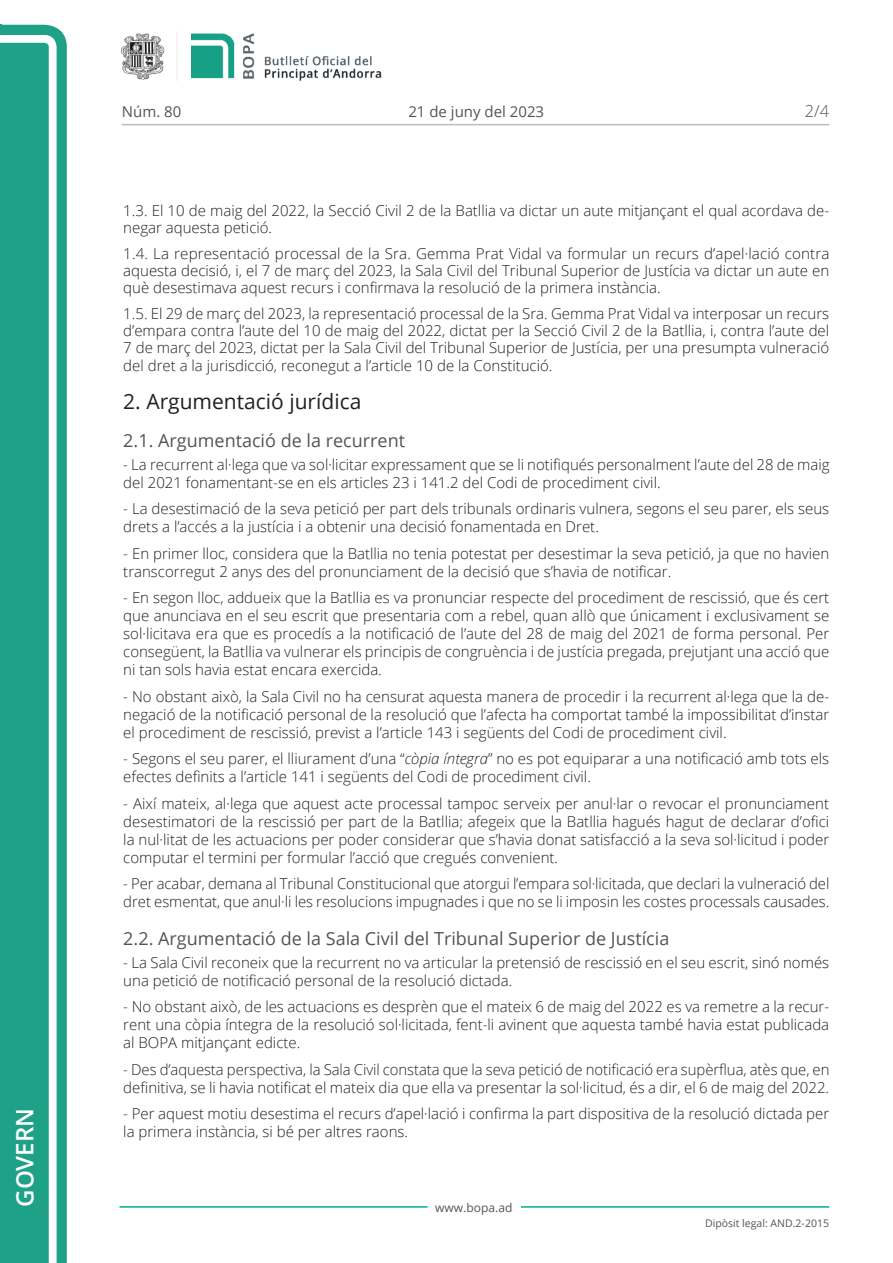
<style>
.page{position:relative;width:893px;height:1263px;background:#fff}
.page>*{position:absolute;margin:0;border:0;box-sizing:border-box;transform-origin:0 0}
.t1{font:600 24px "Open Sans";color:#fff}
.Titol_4_-_TC{font:21px "Open Sans";color:#231f20}
.Titol_6{font:18px "Open Sans";color:#545454}
.t2{font:300 16.5px "Open Sans";color:#545454}
.Body_text{font:300 15px/18px "Open Sans";color:#231f20}
.t3{font:15px "Open Sans";color:#545454}
.t4{font:12px "Open Sans";color:#545454}
.t5{font:10.5px "Open Sans";color:#545454}
.s1{font-style:italic}
</style>
<div class="page">
<svg style="left:0;top:25px;width:67px;height:1238px;fill:#1ea187"></svg>
<div style="left:0;top:43px;width:49px;height:1220px;background:#1ea187"></div>
<img style="left:122px;top:32px;width:260px;height:49px">
<hr style="left:119px;top:1206px;width:309px;height:2px;background:#00ae91">
<hr style="left:521px;top:1206px;width:308px;height:2px;background:#00ae91">
<hr style="left:122px;top:124px;width:707px;height:1px;background:#bcbdc0">
<h1 class="t1" style="left:8px;top:1207px;width:100px;rotate:-90deg">Govern</h1>
<p class="t3" style="left:122px;top:102px;width:61px">Núm. 80</p>
<p class="t3" style="left:408px;top:102px;width:137px">21 de juny del 2023</p>
<p class="t2" style="left:805px;top:100px;width:26px">2/4</p>
<p class="Body_text" style="left:123px;top:201px;width:707px;line-height:17.2px">1.3. El 10 de maig del 2022, la Secció Civil 2 de la Batllia va dictar un aute mitjançant el qual acordava de&shy;negar aquesta petició.</p>
<p class="Body_text" style="left:123px;top:244px;width:708px;line-height:17.2px;text-align:justify">1.4. La representació processal de la Sra. Gemma Prat Vidal va formular un recurs d’apel·lació contra aquesta decisió, i, el 7 de març del 2023, la Sala Civil del Tribunal Superior de Justícia va dictar un aute en què desestimava aquest recurs i confirmava la resolució de la primera instància.</p>
<p class="Body_text" style="left:123px;top:304px;width:707px;line-height:17.5px;text-align:justify">1.5. El 29 de març del 2023, la representació processal de la Sra. Gemma Prat Vidal va interposar un recurs d’empara contra l’aute del 10 de maig del 2022, dictat per la Secció Civil 2 de la Batllia, i, contra l’aute del 7 de març del 2023, dictat per la Sala Civil del Tribunal Superior de Justícia, per una presumpta vulneració del dret a la jurisdicció, reconegut a l’article 10 de la Constitució.</p>
<p class="Titol_4_-_TC" style="left:123px;top:387px;width:240px">2. Argumentació jurídica</p>
<p class="Titol_6" style="left:123px;top:428px;width:283px">2.1. Argumentació de la recurrent</p>
<p class="Body_text" style="left:123px;top:455px;width:708px">- La recurrent al·lega que va sol·licitar expressament que se li notifiqués personalment l’aute del 28 de maig del 2021 fonamentant-se en els articles 23 i 141.2 del Codi de procediment civil.</p>
<p class="Body_text" style="left:123px;top:499px;width:707px">- La desestimació de la seva petició per part dels tribunals ordinaris vulnera, segons el seu parer, els seus drets a l’accés a la justícia i a obtenir una decisió fonamentada en Dret.</p>
<p class="Body_text" style="left:123px;top:544px;width:707px">- En primer lloc, considera que la Batllia no tenia potestat per desestimar la seva petició, ja que no havien transcorregut 2 anys des del pronunciament de la decisió que s’havia de notificar.</p>
<p class="Body_text" style="left:123px;top:588px;width:707px;text-align:justify">- En segon lloc, addueix que la Batllia es va pronunciar respecte del procediment de rescissió, que és cert que anunciava en el seu escrit que presentaria com a rebel, quan allò que únicament i exclusivament se sol·licitava era que es procedís a la notificació de l’aute del 28 de maig del 2021 de forma personal. Per consegüent, la Batllia va vulnerar els principis de congruència i de justícia pregada, prejutjant una acció que ni tan sols havia estat encara exercida.</p>
<p class="Body_text" style="left:123px;top:687px;width:707px;text-align:justify">- No obstant això, la Sala Civil no ha censurat aquesta manera de procedir i la recurrent al·lega que la de&shy;negació de la notificació personal de la resolució que l’afecta ha comportat també la impossibilitat d’instar el procediment de rescissió, previst a l’article 143 i següents del Codi de procediment civil.</p>
<p class="Body_text" style="left:123px;top:749px;width:707px">- Segons el seu parer, el lliurament d’una “<span class="s1">còpia íntegra</span>” no es pot equiparar a una notificació amb tots els efectes definits a l’article 141 i següents del Codi de procediment civil.</p>
<p class="Body_text" style="left:123px;top:794px;width:707px;text-align:justify">- Així mateix, al·lega que aquest acte processal tampoc serveix per anul·lar o revocar el pronunciament desestimatori de la rescissió per part de la Batllia; afegeix que la Batllia hagués hagut de declarar d’ofici la nul·litat de les actuacions per poder considerar que s’havia donat satisfacció a la seva sol·licitud i poder computar el termini per formular l’acció que cregués convenient.</p>
<p class="Body_text" style="left:123px;top:874px;width:708px">- Per acabar, demana al Tribunal Constitucional que atorgui l’empara sol·licitada, que declari la vulneració del dret esmentat, que anul·li les resolucions impugnades i que no se li imposin les costes processals causades.</p>
<p class="Titol_6" style="left:123px;top:926px;width:548px">2.2. Argumentació de la Sala Civil del Tribunal Superior de Justícia</p>
<p class="Body_text" style="left:123px;top:953px;width:707px">- La Sala Civil reconeix que la recurrent no va articular la pretensió de rescissió en el seu escrit, sinó només una petició de notificació personal de la resolució dictada.</p>
<p class="Body_text" style="left:123px;top:997px;width:707px;text-align:justify">- No obstant això, de les actuacions es desprèn que el mateix 6 de maig del 2022 es va remetre a la recur&shy;rent una còpia íntegra de la resolució sol·licitada, fent-li avinent que aquesta també havia estat publicada al BOPA mitjançant edicte.</p>
<p class="Body_text" style="left:123px;top:1060px;width:708px">- Des d’aquesta perspectiva, la Sala Civil constata que la seva petició de notificació era supèrflua, atès que, en definitiva, se li havia notificat el mateix dia que ella va presentar la sol·licitud, és a dir, el 6 de maig del 2022.</p>
<p class="Body_text" style="left:123px;top:1104px;width:707px">- Per aquest motiu desestima el recurs d’apel·lació i confirma la part dispositiva de la resolució dictada per la primera instància, si bé per altres raons.</p>
<p class="t4" style="left:435px;top:1199px;width:79px">www.bopa.ad</p>
<p class="t5" style="left:705px;top:1216px;width:125px">Dipòsit legal: AND.2-2015</p>
</div>
